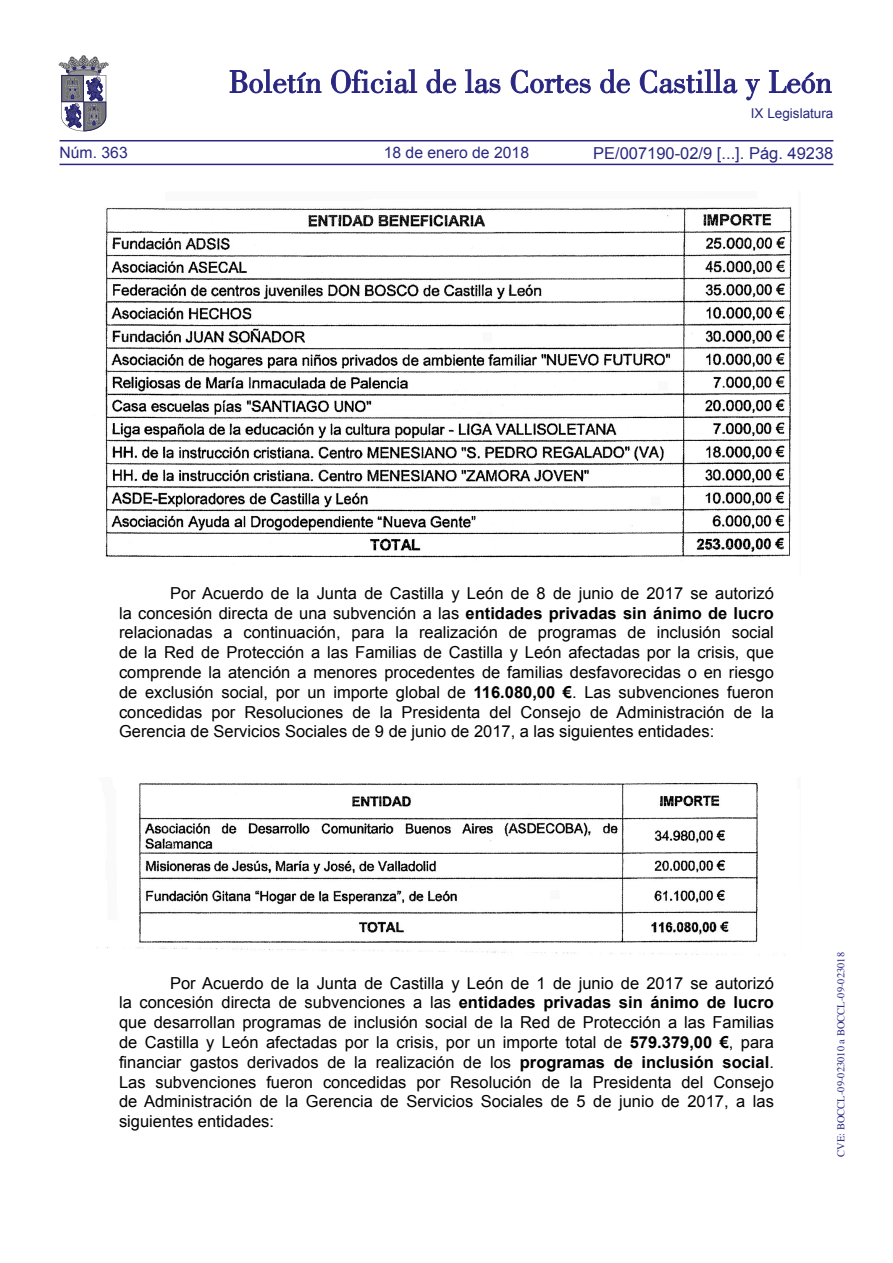
<style>
.page{position:relative;width:893px;height:1263px;background:#fff}
.page>*{position:absolute;margin:0;border:0;box-sizing:border-box;transform-origin:0 0}
.TEXTO_NORMAL{font:16.5px/19.8px "Arial";color:#000;text-align:justify}
.t1{font:16.5px "Arial";color:#292780}
.t2{font:15.75px "Arial";color:#292780}
.t3{font:13.5px "Arial";color:#292780}
.t4{font:10.5px "Times";color:#292780}
.s1{font-weight:700}
</style>
<div class="page">
<hr style="left:60px;top:164px;width:773px;height:1px;background:#292780">
<hr style="left:60px;top:140px;width:773px;height:1px;background:#292780">
<svg style="left:230px;top:69px;width:91px;height:24px"></svg>
<svg style="left:331px;top:69px;width:86px;height:24px"></svg>
<svg style="left:426px;top:69px;width:30px;height:24px"></svg>
<svg style="left:465px;top:69px;width:35px;height:24px"></svg>
<svg style="left:511px;top:70px;width:80px;height:23px"></svg>
<svg style="left:600px;top:69px;width:30px;height:24px"></svg>
<svg style="left:640px;top:69px;width:97px;height:24px"></svg>
<svg style="left:745px;top:79px;width:15px;height:21px"></svg>
<svg style="left:769px;top:70px;width:62px;height:23px"></svg>
<svg style="left:59px;top:55px;width:49px;height:76px"></svg>
<img style="left:105px;top:207px;width:687px;height:353px">
<img style="left:97px;top:781px;width:688px;height:175px">
<p class="t2" style="left:60px;top:142px;width:70px">Núm. 363</p>
<p class="t2" style="left:384px;top:142px;width:147px">18 de enero de 2018</p>
<p class="t3" style="left:751px;top:105px;width:84px">IX Legislatura</p>
<p class="t1" style="left:593px;top:142px;width:242px">PE/007190-02/9 [...]. Pág. 49238</p>
<p class="TEXTO_NORMAL" style="left:119px;top:583px;width:656px;text-indent:51px">Por Acuerdo de la Junta de Castilla y León de 8 de junio de 2017 se autorizó la concesión directa de una subvención a las <span class="s1">entidades privadas sin ánimo de lucro </span>relacionadas a continuación, para la realización de programas de inclusión social de la Red de Protección a las Familias de Castilla y León afectadas por la crisis, que comprende la atención a menores procedentes de familias desfavorecidas o en riesgo de exclusión social, por un importe global de <span class="s1">116.080,00 €</span>. Las subvenciones fueron concedidas por Resoluciones de la Presidenta del Consejo de Administración de la Gerencia de Servicios Sociales de 9 de junio de 2017, a las siguientes entidades:</p>
<p class="TEXTO_NORMAL" style="left:119px;top:973px;width:656px;text-indent:51px">Por Acuerdo de la Junta de Castilla y León de 1 de junio de 2017 se autorizó la concesión directa de subvenciones a las <span class="s1">entidades privadas sin ánimo de lucro </span>que desarrollan programas de inclusión social de la Red de Protección a las Familias de Castilla y León afectadas por la crisis, por un importe total de <span class="s1">579.379,00 €</span>, para financiar gastos derivados de la realización de los <span class="s1">programas de inclusión social</span>.<br>Las subvenciones fueron concedidas por Resolución de la Presidenta del Consejo de Administración de la Gerencia de Servicios Sociales de 5 de junio de 2017, a las siguientes entidades:</p>
<p class="t4" style="left:831px;top:1157px;width:206px;rotate:-90deg">CVE: BOCCL-09-023010 a BOCCL-09-023018</p>
</div>
